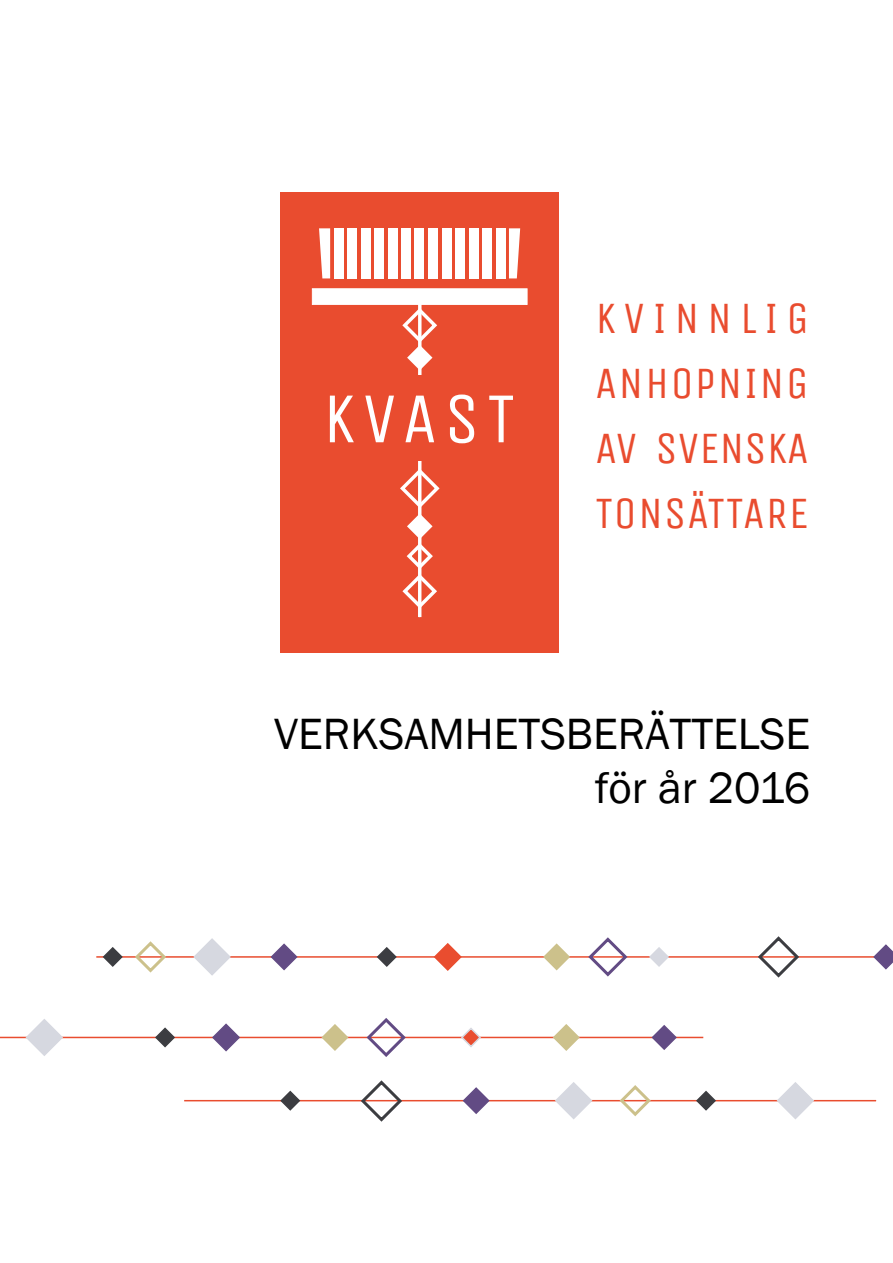
<style>
.page{position:relative;width:893px;height:1263px;background:#fff}
.page>*{position:absolute;margin:0;border:0;box-sizing:border-box;transform-origin:0 0}
.t1{font:71.85px "Unica One";letter-spacing:.1em;color:#fff}
.t2{font:45px/54px "Franklin Gothic";color:#000;text-align:right}
.t3{font:44.85px/64.8px "Unica One";letter-spacing:.025em;color:#e94c2f;text-align:justify}
</style>
<div class="page">
<div style="left:280px;top:192px;width:278px;height:460px;background:#e94c2f"></div>
<svg style="left:400px;top:470px;width:40px;height:137px"></svg>
<svg style="left:402px;top:309px;width:35px;height:60px"></svg>
<svg style="left:418px;top:305px;width:4px;height:312px"></svg>
<div style="left:312px;top:289px;width:215px;height:15px;background:#fff"></div>
<div style="left:312px;top:288px;width:215px;height:17px;border:1px solid #fff"></div>
<div style="left:312px;top:376px;width:212px;height:85px;background:#e94c2f"></div>
<div style="left:334px;top:228px;width:10px;height:50px;background:#fff"></div>
<div style="left:348px;top:228px;width:9px;height:50px;background:#fff"></div>
<div style="left:361px;top:228px;width:10px;height:50px;background:#fff"></div>
<div style="left:374px;top:228px;width:10px;height:50px;background:#fff"></div>
<div style="left:388px;top:228px;width:10px;height:50px;background:#fff"></div>
<div style="left:401px;top:228px;width:10px;height:50px;background:#fff"></div>
<div style="left:415px;top:228px;width:9px;height:50px;background:#fff"></div>
<div style="left:428px;top:228px;width:10px;height:50px;background:#fff"></div>
<div style="left:442px;top:228px;width:10px;height:50px;background:#fff"></div>
<div style="left:455px;top:228px;width:10px;height:50px;background:#fff"></div>
<div style="left:469px;top:228px;width:9px;height:50px;background:#fff"></div>
<div style="left:482px;top:228px;width:10px;height:50px;background:#fff"></div>
<div style="left:496px;top:228px;width:9px;height:50px;background:#fff"></div>
<svg style="left:319px;top:228px;width:11px;height:50px"></svg>
<svg style="left:509px;top:228px;width:11px;height:50px"></svg>
<hr style="left:96px;top:956px;width:797px;height:2px;background:#e94d2f">
<svg style="left:872px;top:944px;width:21px;height:26px"></svg>
<svg style="left:756px;top:936px;width:45px;height:42px"></svg>
<svg style="left:586px;top:937px;width:44px;height:40px"></svg>
<svg style="left:433px;top:943px;width:30px;height:28px"></svg>
<svg style="left:542px;top:943px;width:29px;height:28px"></svg>
<svg style="left:269px;top:943px;width:30px;height:28px"></svg>
<svg style="left:192px;top:938px;width:40px;height:38px"></svg>
<svg style="left:376px;top:947px;width:22px;height:20px"></svg>
<svg style="left:648px;top:947px;width:22px;height:20px"></svg>
<svg style="left:133px;top:941px;width:35px;height:32px"></svg>
<svg style="left:102px;top:947px;width:22px;height:20px"></svg>
<hr style="left:0;top:1037px;width:703px;height:1px;background:#e94d2f">
<svg style="left:552px;top:1024px;width:29px;height:27px"></svg>
<svg style="left:650px;top:1025px;width:28px;height:25px"></svg>
<svg style="left:364px;top:1018px;width:44px;height:39px"></svg>
<svg style="left:211px;top:1023px;width:30px;height:29px"></svg>
<svg style="left:320px;top:1024px;width:30px;height:27px"></svg>
<svg style="left:24px;top:1019px;width:40px;height:37px"></svg>
<svg style="left:154px;top:1027px;width:22px;height:21px"></svg>
<svg style="left:460px;top:1028px;width:22px;height:19px"></svg>
<hr style="left:184px;top:1100px;width:692px;height:1px;background:#e94d2f">
<svg style="left:775px;top:1082px;width:40px;height:37px"></svg>
<svg style="left:462px;top:1087px;width:29px;height:27px"></svg>
<svg style="left:554px;top:1082px;width:39px;height:37px"></svg>
<svg style="left:617px;top:1085px;width:36px;height:32px"></svg>
<svg style="left:695px;top:1090px;width:22px;height:21px"></svg>
<svg style="left:279px;top:1090px;width:22px;height:21px"></svg>
<svg style="left:359px;top:1080px;width:45px;height:42px"></svg>
<h1 class="t1" style="left:323px;top:376px;width:194px">KVAST</h1>
<p class="t3" style="left:595px;top:286px;width:215px">KVINNLIG ANHOPNING AV SVENSKA TONSÄTTARE</p>
<p class="t2" style="left:274px;top:708px;width:538px">VERKSAMHETSBERÄTTELSE för år 2016</p>
</div>
